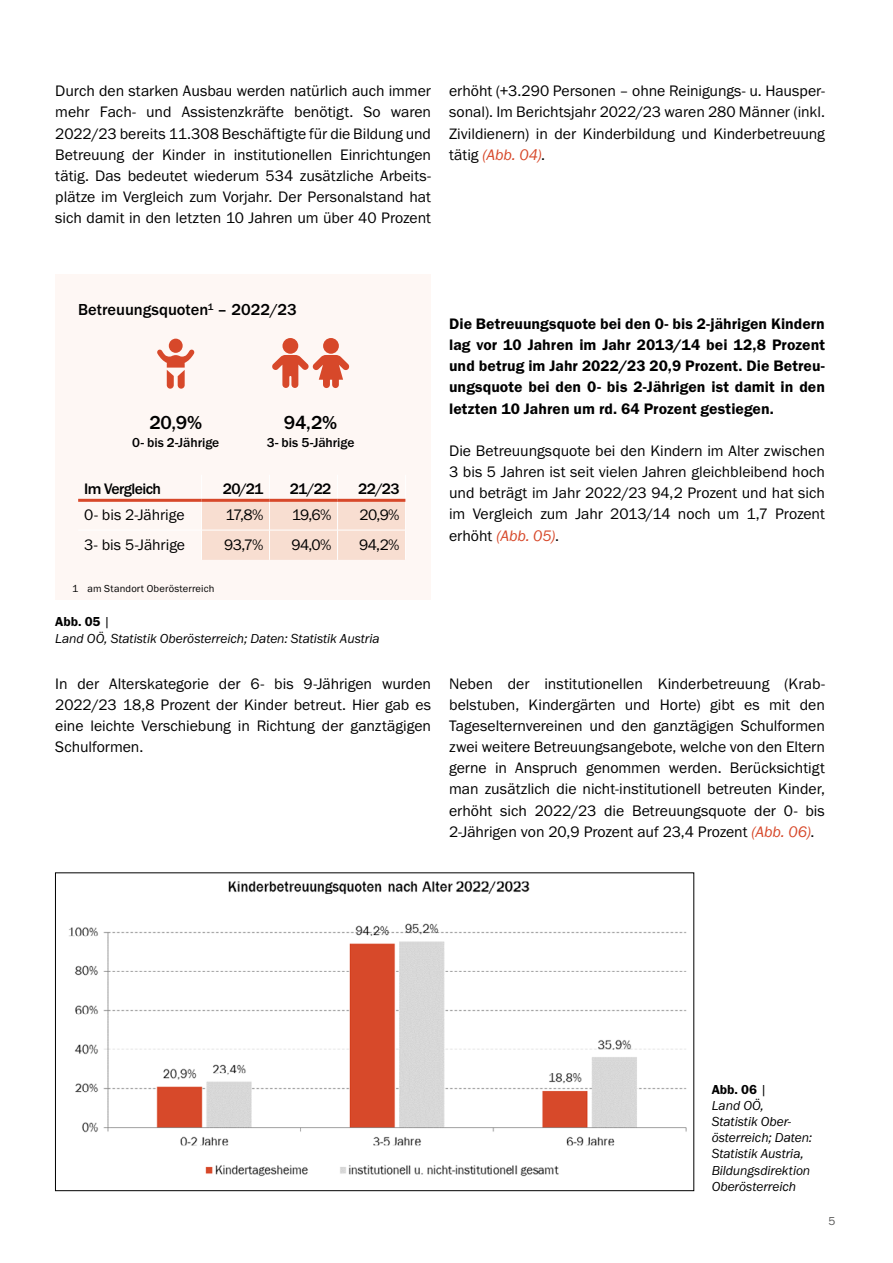
<style>
.page{position:relative;width:893px;height:1263px;background:#fff}
.page>*{position:absolute;margin:0;border:0;box-sizing:border-box;transform-origin:0 0}
.t1{font:500 19.5px "Franklin Gothic URW";color:#000}
.t2{font:500 16.5px "Franklin Gothic URW";letter-spacing:-.005em;color:#000}
.Fließtext{font:15.75px/21.1px "Franklin Gothic URW Boo";color:#000;text-align:justify}
.Fließtext-2{font:15.75px/21.1px "Franklin Gothic URW Dem";letter-spacing:.005em;color:#000;text-align:justify}
.t3{font:500 15.75px "Franklin Gothic URW";letter-spacing:-.04em;color:#000}
.t4{font:13.5px/16.2px "Franklin Gothic URW Boo Ita";letter-spacing:-.005em;color:#000}
.t5{font:500 13.5px "Franklin Gothic URW";letter-spacing:-.005em;color:#000}
.t6{font:13.5px "Franklin Gothic URW Dem";color:#000}
.t7{font:12px "Franklin Gothic URW Boo";color:#5a5a59}
.t8{font:10.5px "Franklin Gothic URW Boo";letter-spacing:.015em;color:#000}
.s1{font-family:"Franklin Gothic URW Boo Ita";color:#d7482a}
.s2{font-family:"Franklin Gothic URW Boo Ita"}
</style>
<div class="page">
<img style="left:69px;top:881px;width:618px;height:296px">
<div style="left:55px;top:274px;width:376px;height:326px;background:#fef7f4"></div>
<svg style="left:157px;top:339px;width:38px;height:50px"></svg>
<div style="left:282px;top:338px;width:16px;height:16px;background:#d7482a;border-radius:50%"></div>
<div style="left:323px;top:338px;width:16px;height:16px;background:#d7482a;border-radius:50%"></div>
<svg style="left:272px;top:355px;width:78px;height:33px"></svg>
<svg style="left:78px;top:498px;width:328px;height:62px"></svg>
<hr style="left:405px;top:500px;width:1px;height:30px;background:#fff">
<hr style="left:78px;top:530px;width:123px;height:1px;background:#fff">
<hr style="left:201px;top:530px;width:69px;height:1px;background:#fff">
<hr style="left:201px;top:530px;width:1px;height:30px;background:#fff">
<hr style="left:270px;top:530px;width:68px;height:1px;background:#fff">
<hr style="left:269px;top:530px;width:1px;height:30px;background:#fff">
<hr style="left:338px;top:530px;width:68px;height:1px;background:#fff">
<hr style="left:337px;top:530px;width:1px;height:30px;background:#fff">
<hr style="left:405px;top:530px;width:1px;height:30px;background:#fff">
<hr style="left:78px;top:499px;width:123px;height:3px;background:#d7482a">
<hr style="left:201px;top:499px;width:69px;height:3px;background:#d7482a">
<hr style="left:270px;top:499px;width:68px;height:3px;background:#d7482a">
<hr style="left:338px;top:499px;width:67px;height:3px;background:#d7482a">
<p class="Fließtext" style="left:55px;top:80px;width:377px">Durch den starken Ausbau werden natürlich auch immer mehr Fach- und Assistenzkräfte benötigt. So waren 2022/23 bereits 11.308 Beschäftigte für die Bildung und Betreuung der Kinder in institutionellen Einrichtungen tätig. Das bedeutet wiederum 534 zusätzliche Arbeits&shy;plätze im Vergleich zum Vorjahr. Der Personalstand hat sich damit in den letzten 10 Jahren um über 40 Prozent</p>
<p class="Fließtext" style="left:449px;top:80px;width:377px">erhöht (+3.290 Personen – ohne Reinigungs- u. Hausper&shy;sonal). Im Berichtsjahr 2022/23 waren 280 Männer (inkl.<br>Zivildienern) in der Kinderbildung und Kinderbetreuung tätig <span class="s1">(Abb. 04)</span>.</p>
<p class="t2" style="left:78px;top:300px;width:220px">Betreuungsquoten<sup>1</sup> – 2022/23</p>
<p class="t1" style="left:149px;top:411px;width:54px">20,9%</p>
<p class="t5" style="left:132px;top:434px;width:89px">0- bis 2-Jährige</p>
<p class="t1" style="left:284px;top:411px;width:55px">94,2%</p>
<p class="t5" style="left:267px;top:434px;width:89px">3- bis 5-Jährige</p>
<p class="t3" style="left:84px;top:479px;width:78px">Im Vergleich</p>
<p class="t3" style="left:223px;top:479px;width:42px">20/21</p>
<p class="t3" style="left:290px;top:479px;width:43px">21/22</p>
<p class="t3" style="left:358px;top:479px;width:43px">22/23</p>
<p class="Fließtext" style="left:84px;top:504px;width:102px">0- bis 2-Jährige</p>
<p class="Fließtext" style="left:226px;top:504px;width:39px">17,8%</p>
<p class="Fließtext" style="left:292px;top:504px;width:41px">19,6%</p>
<p class="Fließtext" style="left:360px;top:504px;width:42px">20,9%</p>
<p class="Fließtext" style="left:84px;top:534px;width:102px">3- bis 5-Jährige</p>
<p class="Fließtext" style="left:224px;top:534px;width:41px">93,7%</p>
<p class="Fließtext" style="left:291px;top:534px;width:42px">94,0%</p>
<p class="Fließtext" style="left:359px;top:534px;width:42px">94,2%</p>
<p class="t8" style="left:72px;top:582px;width:144px">1 am Standort Oberösterreich</p>
<p class="t6" style="left:55px;top:613px;width:57px">Abb. 05 <span class="s2">|</span></p>
<p class="t4" style="left:55px;top:630px;width:326px">Land OÖ, Statistik Oberösterreich; Daten: Statistik Austria</p>
<p class="Fließtext-2" style="left:449px;top:313px;width:377px">Die Betreuungsquote bei den 0- bis 2-jährigen Kindern lag vor 10 Jahren im Jahr 2013/14 bei 12,8 Prozent und betrug im Jahr 2022/23 20,9 Prozent. Die Betreu&shy;ungsquote bei den 0- bis 2-Jährigen ist damit in den letzten 10 Jahren um rd. 64 Prozent gestiegen.</p>
<p class="Fließtext" style="left:449px;top:440px;width:377px">Die Betreuungsquote bei den Kindern im Alter zwischen 3 bis 5 Jahren ist seit vielen Jahren gleichbleibend hoch und beträgt im Jahr 2022/23 94,2 Prozent und hat sich im Vergleich zum Jahr 2013/14 noch um 1,7 Prozent erhöht <span class="s1">(Abb. 05)</span>.</p>
<p class="Fließtext" style="left:55px;top:672px;width:377px">In der Alterskategorie der 6- bis 9-Jährigen wurden 2022/23 18,8 Prozent der Kinder betreut. Hier gab es eine leichte Verschiebung in Richtung der ganztägigen Schulformen.</p>
<p class="Fließtext" style="left:449px;top:672px;width:377px">Neben der institutionellen Kinderbetreuung (Krab&shy;belstuben, Kindergärten und Horte) gibt es mit den Tageselternvereinen und den ganztägigen Schulformen zwei weitere Betreuungsangebote, welche von den Eltern gerne in Anspruch genommen werden. Berücksichtigt man zusätzlich die nicht-institutionell betreuten Kinder, erhöht sich 2022/23 die Betreuungsquote der 0- bis 2-Jährigen von 20,9 Prozent auf 23,4 Prozent <span class="s1">(Abb. 06)</span>.</p>
<p class="t6" style="left:712px;top:1081px;width:57px">Abb. 06 <span class="s2">|</span></p>
<p class="t4" style="left:712px;top:1097px;width:102px">Land OÖ,<br>Statistik Ober&shy;österreich; Daten:<br>Statistik Austria,<br>Bildungsdirektion<br>Oberösterreich</p>
<p class="t7" style="left:828px;top:1214px;width:9px">5</p>
</div>
